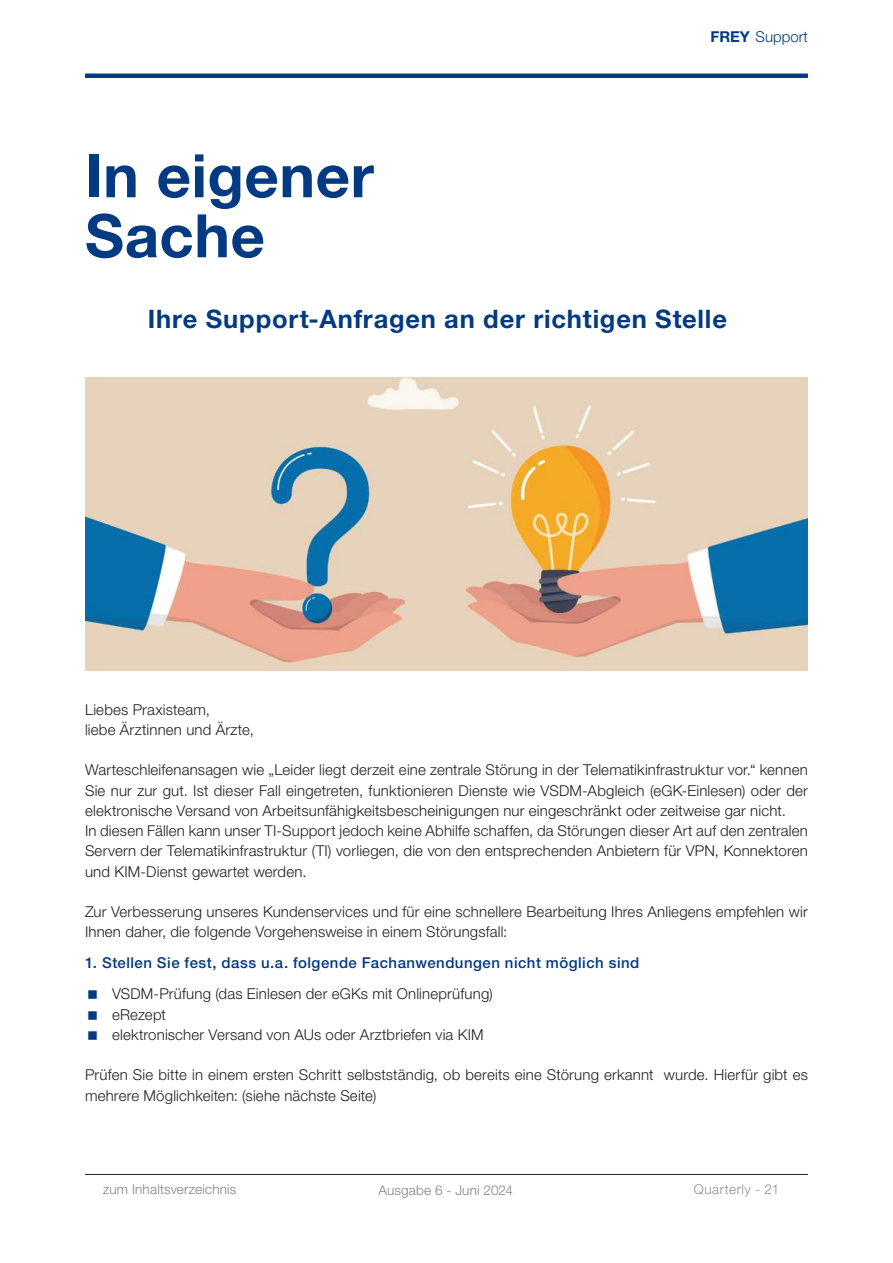
<style>
.page{position:relative;width:893px;height:1263px;background:#fff}
.page>*{position:absolute;margin:0;border:0;box-sizing:border-box;transform-origin:0 0}
.t1{font:700 60px/60px "Helvetica Neue LT Std";letter-spacing:.01em;color:#033a81}
.t2{font:700 25.5px "Helvetica Neue LT Std";letter-spacing:.03em;color:#033a81}
.t3{font:300 15px/20.2px "Helvetica Neue LT Std";letter-spacing:.01em;color:#221f1f}
.t4{font:500 15px "Helvetica Neue LT Std";letter-spacing:.03em;color:#033a81}
.t5{font:300 15px "Helvetica Neue LT Std";color:#033a81}
.t6{font:300 13.5px "Helvetica Neue LT Std";letter-spacing:.015em;color:#808284}
.t7{font:300 13.5px "Helvetica Neue LT Std";letter-spacing:.04em;color:#8d8f92}
.s1{font-weight:700}
</style>
<div class="page">
<img style="left:85px;top:377px;width:723px;height:294px">
<hr style="left:85px;top:1174px;width:723px;height:1px;background:#221f1f">
<hr style="left:85px;top:74px;width:723px;height:4px;background:#033a81">
<h1 class="t1" style="left:85px;top:146px;width:290px">In eigener<br>Sache</h1>
<p class="t5" style="left:710px;top:28px;width:99px"><span class="s1">FREY</span> Support</p>
<h2 class="t2" style="left:148px;top:304px;width:581px">Ihre Support-Anfragen an der richtigen Stelle</h2>
<p class="t3" style="left:85px;top:699px;width:170px">Liebes Praxisteam,<br>liebe Ärztinnen und Ärzte,</p>
<p class="t3" style="left:85px;top:760px;width:724px">Warteschleifenansagen wie „Leider liegt derzeit eine zentrale Störung in der Telematikinfrastruktur vor.“ kennen Sie nur zur gut. Ist dieser Fall eingetreten, funktionieren Dienste wie VSDM-Abgleich (eGK-Einlesen) oder der elektronische Versand von Arbeitsunfähigkeitsbescheinigungen nur eingeschränkt oder zeitweise gar nicht.<br>In diesen Fällen kann unser TI-Support jedoch keine Abhilfe schaffen, da Störungen dieser Art auf den zentralen Servern der Telematikinfrastruktur (TI) vorliegen, die von den entsprechenden Anbietern für VPN, Konnektoren und KIM-Dienst gewartet werden.</p>
<p class="t3" style="left:85px;top:902px;width:724px">Zur Verbesserung unseres Kundenservices und für eine schnellere Bearbeitung Ihres Anliegens empfehlen wir<br>Ihnen daher, die folgende Vorgehensweise in einem Störungsfall:</p>
<p class="t4" style="left:85px;top:955px;width:556px">1. Stellen Sie fest, dass u.a. folgende Fachanwendungen nicht möglich sind</p>
<p class="t3" style="left:112px;top:984px;width:382px">VSDM-Prüfung (das Einlesen der eGKs mit Onlineprüfung) eRezept<br>elektronischer Versand von AUs oder Arztbriefen via KIM</p>
<p class="t3" style="left:85px;top:1065px;width:724px">Prüfen Sie bitte in einem ersten Schritt selbstständig, ob bereits eine Störung erkannt wurde. Hierfür gibt es mehrere Möglichkeiten: (siehe nächste Seite)</p>
<p class="t6" style="left:103px;top:1182px;width:135px">zum Inhaltsverzeichnis</p>
<p class="t6" style="left:378px;top:1185px;width:136px">Ausgabe 6 - Juni 2024</p>
<p class="t7" style="left:694px;top:1182px;width:87px">Quarterly - 21</p>
</div>
